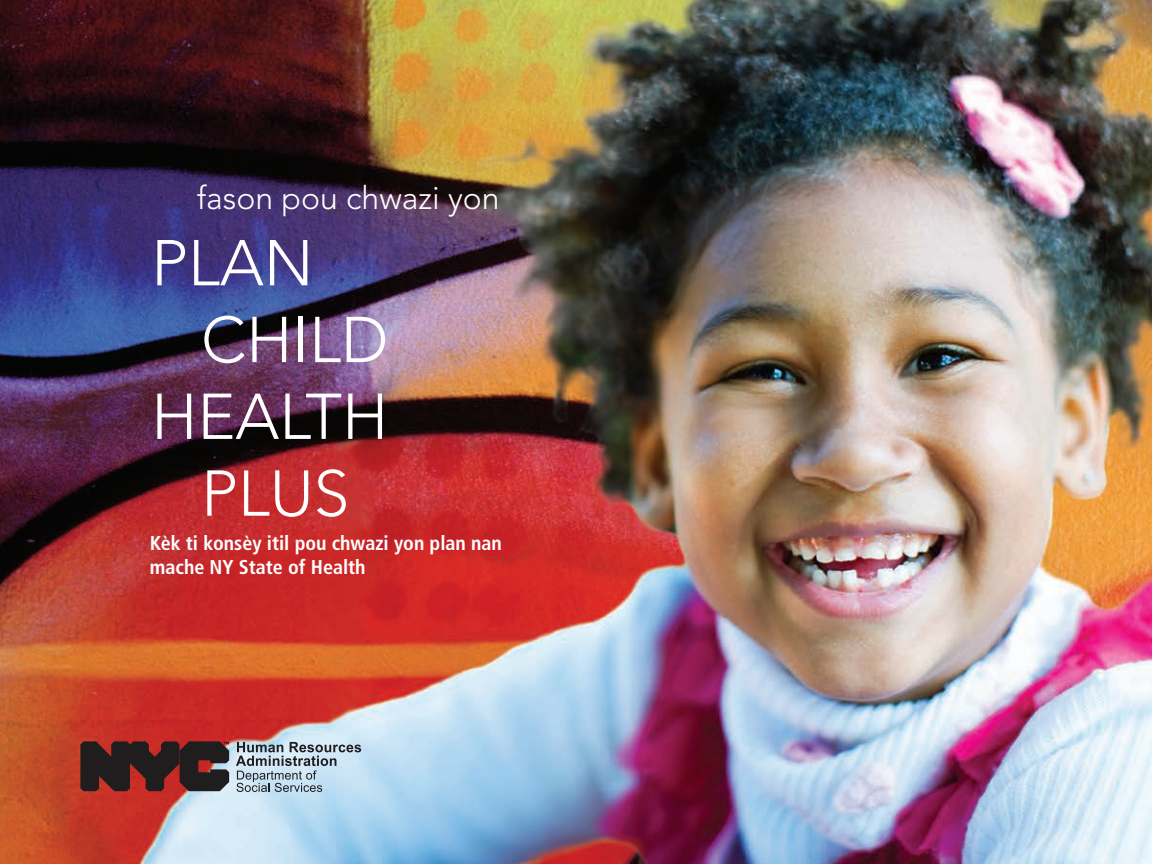
<style>
.page{position:relative;width:1152px;height:864px;background:#fff}
.page>*{position:absolute;margin:0;border:0;box-sizing:border-box;transform-origin:0 0}
.t1{font:300 64px "Avenir LT Std";color:#fff}
.t2{font:300 32px "Avenir LT Std";color:#fff}
.t3{font:700 condensed 20px/24px "Frutiger LT Std";color:#fff}
</style>
<div class="page">
<img style="left:0;top:0;width:1152px;height:864px">
<svg style="left:236px;top:742px;width:125px;height:50px;background:#a7bac6"></svg>
<svg style="left:80px;top:741px;width:149px;height:50px;background:#422424"></svg>
<p class="t2" style="left:197px;top:179px;width:305px">fason pou chwazi yon</p>
<p class="t1" style="left:151px;top:226px;width:164px">PLAN</p>
<p class="t1" style="left:201px;top:302px;width:189px">CHILD</p>
<p class="t1" style="left:151px;top:379px;width:239px">HEALTH</p>
<p class="t1" style="left:201px;top:456px;width:150px">PLUS</p>
<p class="t3" style="left:150px;top:531px;width:353px">Kèk ti konsèy itil pou chwazi yon plan nan mache NY State of Health</p>
</div>
